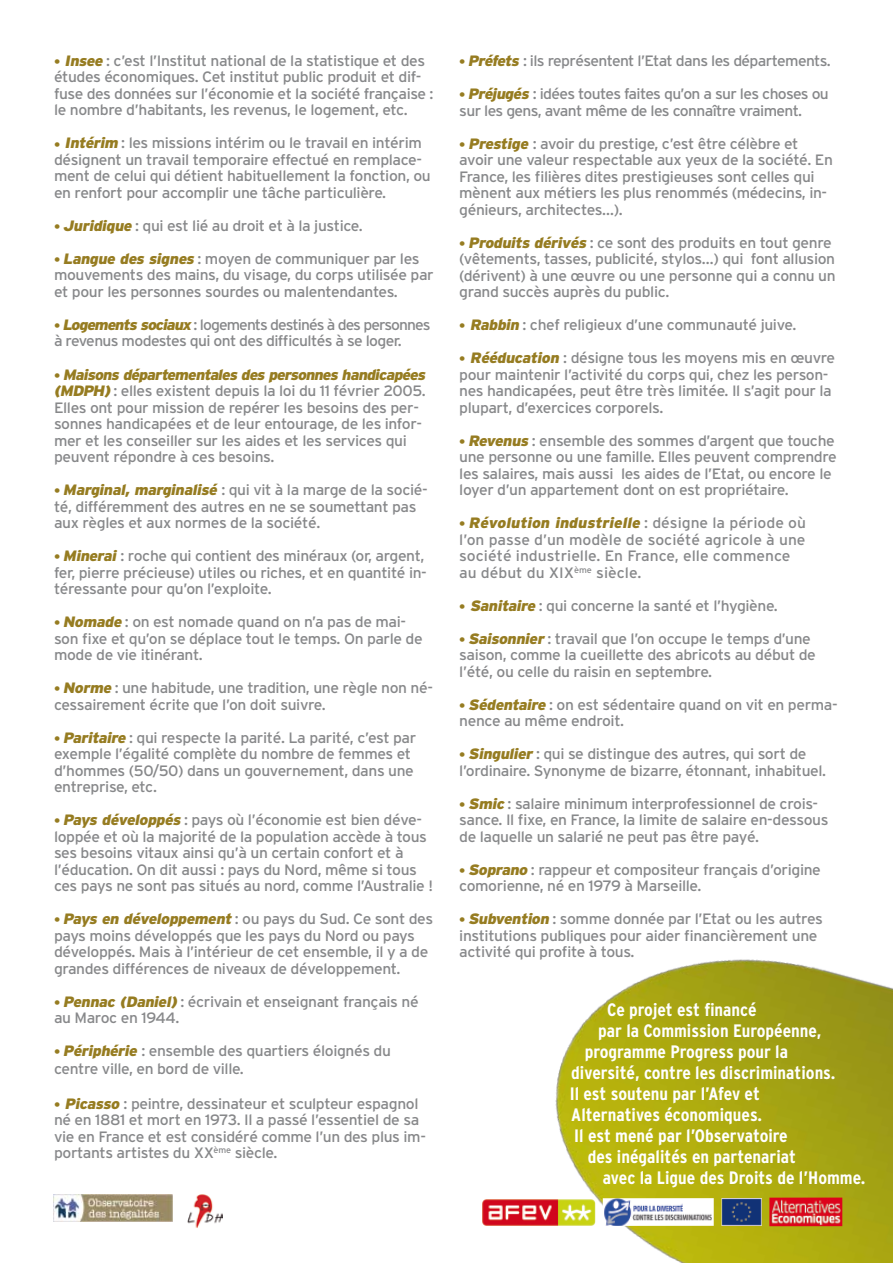
<style>
.page{position:relative;width:893px;height:1263px;background:#fff}
.page>*{position:absolute;margin:0;border:0;box-sizing:border-box;transform-origin:0 0}
.t1{font:700 condensed 18px "Interstate";color:#fff;scale:1.04 1}
.t2{font:15px/16.5px "Interstate";letter-spacing:-.025em;color:#87888a;scale:1.04 1}
.t3{font:15px/16.5px "Interstate";color:#87888a;scale:1.04 1}
.t4{font:15px/16.5px "Interstate";letter-spacing:-.055em;color:#87888a;scale:1.04 1}
.s1{font-stretch:condensed;color:#967c21}
.s2{font-weight:900;font-style:italic;color:#967c21}
</style>
<div class="page">
<img style="left:555px;top:959px;width:338px;height:304px">
<img style="left:187px;top:1194px;width:36px;height:34px">
<img style="left:54px;top:1195px;width:119px;height:26px">
<img style="left:769px;top:1197px;width:73px;height:29px">
<img style="left:603px;top:1198px;width:111px;height:28px">
<img style="left:721px;top:1198px;width:41px;height:28px">
<img style="left:482px;top:1198px;width:114px;height:29px">
<p class="t2" style="left:54px;top:52px;width:366px"><span class="s1">•</span> <span class="s2">Insee</span> : c’est l’Institut national de la statistique et des études économiques. Cet institut public produit et dif&shy;fuse des données sur l’économie et la société française : le nombre d’habitants, les revenus, le logement, etc.</p>
<p class="t2" style="left:54px;top:135px;width:364px"><span class="s1">•</span> <span class="s2">Intérim</span> : les missions intérim ou le travail en intérim désignent un travail temporaire effectué en remplace&shy;ment de celui qui détient habituellement la fonction, ou en renfort pour accomplir une tâche particulière.</p>
<p class="t2" style="left:54px;top:217px;width:298px"><span class="s1">•</span> <span class="s2">Juridique</span> : qui est lié au droit et à la justice.</p>
<p class="t2" style="left:54px;top:250px;width:367px"><span class="s1">•</span> <span class="s2">Langue des signes</span> : moyen de communiquer par les mouvements des mains, du visage, du corps utilisée par et pour les personnes sourdes ou malentendantes.</p>
<p class="t4" style="left:54px;top:316px;width:364px"><span class="s1">•</span> <span class="s2">Logementssociaux</span> : logements destinés à des personnes à revenus modestes qui ont des difficultés à se loger.</p>
<p class="t2" style="left:54px;top:366px;width:361px"><span class="s1">•</span> <span class="s2">Maisons départementales des personnes handicapées (MDPH)</span>: elles existent depuis la loi du 11 février 2005.<br>Elles ont pour mission de repérer les besoins des per&shy;sonnes handicapées et de leur entourage, de les infor&shy;mer et les conseiller sur les aides et les services qui peuvent répondre à ces besoins.</p>
<p class="t2" style="left:54px;top:481px;width:361px"><span class="s1">•</span> <span class="s2">Marginal, marginalisé</span> : qui vit à la marge de la socié&shy;té, différemment des autres en ne se soumettant pas aux règles et aux normes de la société.</p>
<p class="t2" style="left:54px;top:547px;width:360px"><span class="s1">•</span> <span class="s2">Minerai</span> : roche qui contient des minéraux (or, argent, fer, pierre précieuse) utiles ou riches, et en quantité in&shy;téressante pour qu’on l’exploite.</p>
<p class="t2" style="left:54px;top:613px;width:356px"><span class="s1">•</span> <span class="s2">Nomade</span> : on est nomade quand on n’a pas de mai&shy;son fixe et qu’on se déplace tout le temps. On parle de mode de vie itinérant.</p>
<p class="t2" style="left:54px;top:679px;width:366px"><span class="s1">•</span> <span class="s2">Norme</span> : une habitude, une tradition, une règle non né&shy;cessairement écrite que l’on doit suivre.</p>
<p class="t2" style="left:54px;top:729px;width:350px"><span class="s1">•</span> <span class="s2">Paritaire</span> : qui respecte la parité. La parité, c’est par exemple l’égalité complète du nombre de femmes et d’hommes (50/50) dans un gouvernement, dans une entreprise, etc.</p>
<p class="t2" style="left:54px;top:811px;width:366px"><span class="s1">•</span> <span class="s2">Pays développés</span> : pays où l’économie est bien déve&shy;loppée et où la majorité de la population accède à tous ses besoins vitaux ainsi qu’à un certain confort et à l’éducation. On dit aussi : pays du Nord, même si tous ces pays ne sont pas situés au nord, comme l’Australie !</p>
<p class="t2" style="left:54px;top:910px;width:366px"><span class="s1">•</span> <span class="s2">Pays en développement</span> : o u p a y s d u S u d . C e s o n t d e s pays moins développés que les pays du Nord ou pays développés. Mais à l’intérieur de cet ensemble, il y a de grandes différences de niveaux de développement.</p>
<p class="t2" style="left:54px;top:993px;width:352px"><span class="s1">•</span> <span class="s2">Pennac (Daniel)</span> : écrivain et enseignant français né au Maroc en 1944.</p>
<p class="t2" style="left:54px;top:1042px;width:326px;line-height:18px"><span class="s1">•</span> <span class="s2">Périphérie</span> : ensemble des quartiers éloignés du centre ville, en bord de ville.</p>
<p class="t2" style="left:54px;top:1095px;width:359px"><span class="s1">•</span> <span class="s2">Picasso</span> : peintre, dessinateur et sculpteur espagnol né en 1881 et mort en 1973. Il a passé l’essentiel de sa vie en France et est considéré comme l’un des plus im&shy;portants artistes du XX<sup>ème</sup> siècle.</p>
<p class="t2" style="left:459px;top:53px;width:359px"><span class="s1">•</span> <span class="s2">Préfets</span> : ils représentent l’Etat dans les départements.</p>
<p class="t2" style="left:459px;top:86px;width:357px"><span class="s1">•</span> <span class="s2">Préjugés</span> : idées toutes faites qu’on a sur les choses ou sur les gens, avant même de les connaître vraiment.</p>
<p class="t2" style="left:459px;top:135px;width:361px"><span class="s1">•</span> <span class="s2">Prestige</span> : avoir du prestige, c’est être célèbre et avoir une valeur respectable aux yeux de la société. En France, les filières dites prestigieuses sont celles qui mènent aux métiers les plus renommés (médecins, in&shy;génieurs, architectes…).</p>
<p class="t2" style="left:459px;top:234px;width:363px"><span class="s1">•</span> <span class="s2">Produits dérivés</span> : ce sont des produits en tout genre (vêtements, tasses, publicité, stylos…) qui font allusion (dérivent) à une œuvre ou une personne qui a connu un grand succès auprès du public.</p>
<p class="t2" style="left:459px;top:317px;width:326px"><span class="s1">•</span> <span class="s2">Rabbin</span> : chef religieux d’une communauté juive.</p>
<p class="t2" style="left:459px;top:350px;width:363px"><span class="s1">•</span> <span class="s2">Rééducation</span> : désigne tous les moyens mis en œuvre pour maintenir l’activité du corps qui, chez les person&shy;nes handicapées, peut être très limitée. Il s’agit pour la plupart, d’exercices corporels.</p>
<p class="t2" style="left:459px;top:432px;width:365px"><span class="s1">•</span> <span class="s2">Revenus</span> : ensemble des sommes d’argent que touche une personne ou une famille. Elles peuvent comprendre les salaires, mais aussi les aides de l’Etat, ou encore le loyer d’un appartement dont on est propriétaire.</p>
<p class="t3" style="left:459px;top:515px;width:335px"><span class="s1">•</span> <span class="s2">Révolution industrielle</span> : d é s i g n e l a p é r i o d e o ù l’on passe d’un modèle de société agricole à une société industrielle. En France, elle commence au début du XIX<sup>ème</sup> siècle.</p>
<p class="t2" style="left:459px;top:597px;width:308px"><span class="s1">•</span> <span class="s2">Sanitaire</span> : qui concerne la santé et l’hygiène.</p>
<p class="t2" style="left:459px;top:630px;width:344px"><span class="s1">•</span> <span class="s2">Saisonnier</span> : travail que l’on occupe le temps d’une saison, comme la cueillette des abricots au début de l’été, ou celle du raisin en septembre.</p>
<p class="t2" style="left:459px;top:696px;width:365px"><span class="s1">•</span> <span class="s2">Sédentaire</span> : on est sédentaire quand on vit en perma&shy;nence au même endroit.</p>
<p class="t2" style="left:459px;top:746px;width:354px"><span class="s1">•</span> <span class="s2">Singulier</span> : qui se distingue des autres, qui sort de l’ordinaire. Synonyme de bizarre, étonnant, inhabituel.</p>
<p class="t2" style="left:459px;top:795px;width:356px"><span class="s1">•</span> <span class="s2">Smic</span> : salaire minimum interprofessionnel de crois&shy;sance. Il fixe, en France, la limite de salaire en-dessous de laquelle un salarié ne peut pas être payé.</p>
<p class="t2" style="left:459px;top:861px;width:349px"><span class="s1">•</span> <span class="s2">Soprano</span> : rappeur et compositeur français d’origine comorienne, né en 1979 à Marseille.</p>
<p class="t2" style="left:459px;top:911px;width:351px"><span class="s1">•</span> <span class="s2">Subvention</span> : somme donnée par l’Etat ou les autres institutions publiques pour aider financièrement une activité qui profite à tous.</p>
<p class="t1" style="left:607px;top:999px;width:145px">Ce projet est financé</p>
<p class="t1" style="left:598px;top:1020px;width:216px">par la Commission Européenne,</p>
<p class="t1" style="left:585px;top:1041px;width:197px">programme Progress pour la</p>
<p class="t1" style="left:571px;top:1062px;width:255px">diversité, contre les discriminations.</p>
<p class="t1" style="left:570px;top:1083px;width:184px">Il est soutenu par l’Afev et</p>
<p class="t1" style="left:571px;top:1104px;width:185px">Alternatives économiques.</p>
<p class="t1" style="left:574px;top:1125px;width:207px">Il est mené par l’Observatoire</p>
<p class="t1" style="left:588px;top:1146px;width:202px">des inégalités en partenariat</p>
<p class="t1" style="left:603px;top:1167px;width:254px">avec la Ligue des Droits de l’Homme.</p>
</div>
